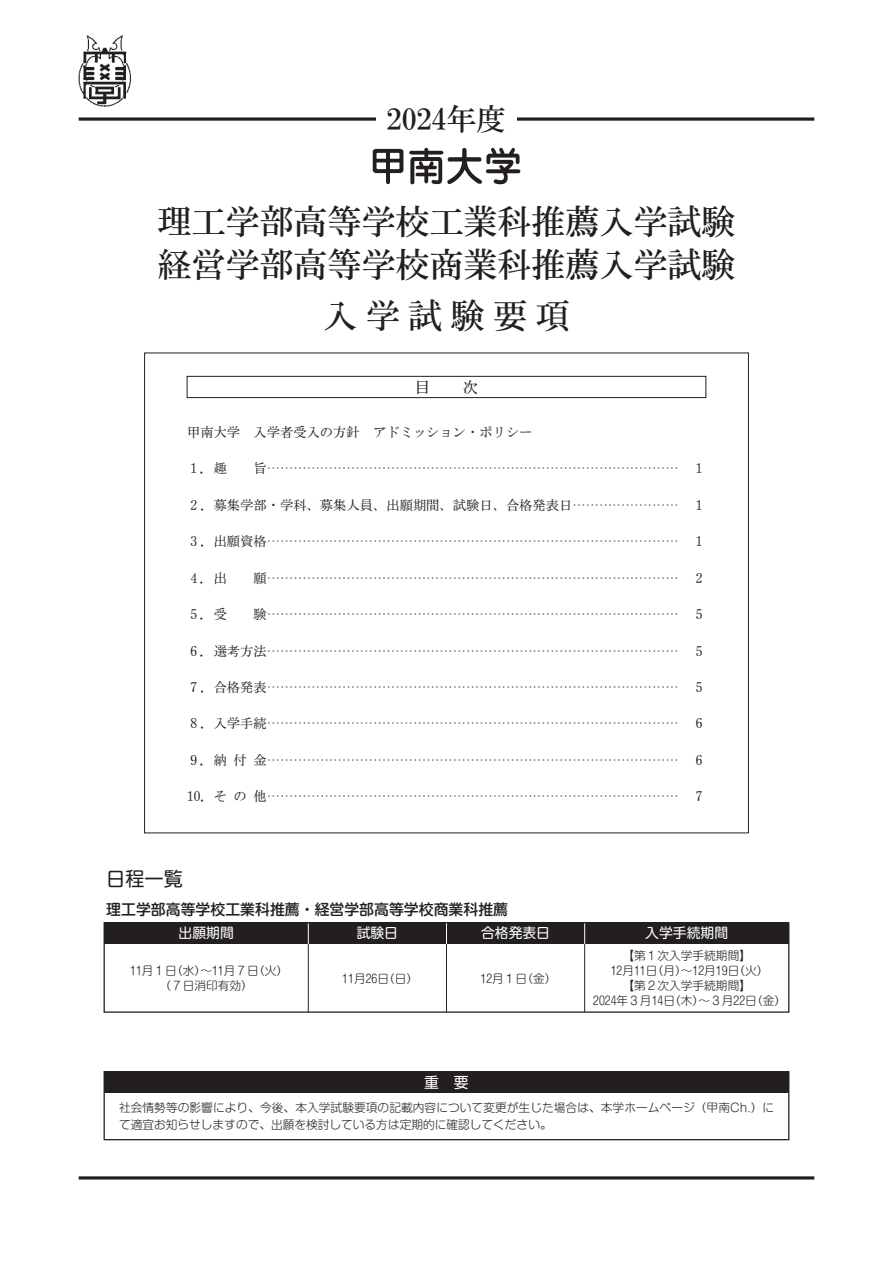
<style>
.page{position:relative;width:893px;height:1263px;background:#fff}
.page>*{position:absolute;margin:0;border:0;box-sizing:border-box;transform-origin:0 0}
.t1{font:700 34.05px/42.5px "Ro H Mincho Std";color:#231f20}
.t2{font:29.7px "Rg H Mincho Bd 90 ms RKSJ H";color:#231f20}
.t3{font:19.2px "Shin M Go Pr 6 N";color:#231f20}
.t4{font:15.9px "Rg H Mincho Md 90 ms RKSJ H";color:#231f20}
.t5{font:500 14.85px "Shin M Go Pr 6 N";color:#231f20}
.t6{font:14.85px "Shin M Go Pr 6 N";color:#fff}
.t7{font:13.8px "Shin M Go Pr 6 N";color:#fff}
.t8{font:13.35px "Rg H Mincho Md 90 ms RKSJ H";color:#231f20}
.t9{font:300 11.7px/14.9px "Shin M Go Pr 6 N";color:#231f20;text-align:center}
</style>
<div class="page">
<div style="left:104px;top:1071px;width:685px;height:22px;background:#231f20"></div>
<img style="left:78px;top:35px;width:53px;height:72px">
<svg style="left:79px;top:117px;width:735px;height:4px;background:#4f4b4c"></svg>
<div style="left:376px;top:98px;width:141px;height:42px;background:#fff"></div>
<hr style="left:79px;top:1176px;width:735px;height:3px;background:#231f20">
<div style="left:187px;top:376px;width:519px;height:22px;border:1px solid #231f20"></div>
<img style="left:373px;top:148px;width:147px;height:36px">
<div style="left:104px;top:923px;width:685px;height:21px;background:#231f20"></div>
<hr style="left:308px;top:944px;width:1px;height:68px;background:#231f20">
<hr style="left:446px;top:944px;width:1px;height:68px;background:#231f20">
<hr style="left:584px;top:944px;width:1px;height:68px;background:#231f20">
<svg style="left:308px;top:924px;width:1px;height:20px"></svg>
<svg style="left:446px;top:924px;width:1px;height:20px"></svg>
<svg style="left:584px;top:924px;width:1px;height:20px"></svg>
<div style="left:104px;top:922px;width:685px;height:91px;border:1px solid #231f20"></div>
<div style="left:104px;top:1071px;width:685px;height:69px;border:1px solid #231f20"></div>
<p class="t2" style="left:387px;top:104px;width:121px">2024年度</p>
<p class="t1" style="left:157px;top:201px;width:580px">理工学部高等学校工業科推薦入学試験経営学部高等学校商業科推薦入学試験</p>
<p class="t1" style="left:323px;top:294px;width:248px">入学試験要項</p>
<p class="t4" style="left:415px;top:379px;width:17px">目</p>
<p class="t4" style="left:462px;top:379px;width:17px">次</p>
<p class="t8" style="left:187px;top:425px;width:347px">甲南大学 入学者受入の方針 アドミッション・ポリシー</p>
<p class="t8" style="left:190px;top:462px;width:38px">1．趣</p>
<p class="t8" style="left:254px;top:462px;width:427px">旨…………………………………………………………………………………</p>
<p class="t8" style="left:696px;top:462px;width:8px">1</p>
<p class="t8" style="left:190px;top:498px;width:490px">2 ．募集学部・学科、募集人員、出願期間、試験日、合格発表日……………………</p>
<p class="t8" style="left:696px;top:498px;width:8px">1</p>
<p class="t8" style="left:190px;top:534px;width:490px">3 ．出願資格…………………………………………………………………………………</p>
<p class="t8" style="left:696px;top:534px;width:8px">1</p>
<p class="t8" style="left:190px;top:571px;width:38px">4．出</p>
<p class="t8" style="left:254px;top:571px;width:427px">願…………………………………………………………………………………</p>
<p class="t8" style="left:696px;top:571px;width:8px">2</p>
<p class="t8" style="left:190px;top:607px;width:38px">5．受</p>
<p class="t8" style="left:254px;top:607px;width:427px">験…………………………………………………………………………………</p>
<p class="t8" style="left:696px;top:607px;width:8px">5</p>
<p class="t8" style="left:190px;top:644px;width:490px">6 ．選考方法…………………………………………………………………………………</p>
<p class="t8" style="left:696px;top:644px;width:8px">5</p>
<p class="t8" style="left:190px;top:680px;width:490px">7 ．合格発表…………………………………………………………………………………</p>
<p class="t8" style="left:696px;top:680px;width:8px">5</p>
<p class="t8" style="left:190px;top:717px;width:490px">8 ．入学手続…………………………………………………………………………………</p>
<p class="t8" style="left:696px;top:717px;width:8px">6</p>
<p class="t8" style="left:190px;top:753px;width:490px">9 ．納付金…………………………………………………………………………………</p>
<p class="t8" style="left:696px;top:753px;width:8px">6</p>
<p class="t8" style="left:187px;top:789px;width:493px">10．その他…………………………………………………………………………………</p>
<p class="t8" style="left:696px;top:789px;width:8px">7</p>
<p class="t3" style="left:106px;top:864px;width:78px">日程一覧</p>
<p class="t7" style="left:179px;top:921px;width:57px">出願期間</p>
<p class="t7" style="left:357px;top:921px;width:43px">試験日</p>
<p class="t5" style="left:106px;top:897px;width:403px">理工学部高等学校工業科推薦・経営学部高等学校商業科推薦</p>
<p class="t7" style="left:481px;top:921px;width:71px">合格発表日</p>
<p class="t7" style="left:645px;top:921px;width:84px">入学手続期間</p>
<p class="t9" style="left:130px;top:962px;width:159px">11月１日（水）～11月７日（火）（７日消印有効）</p>
<p class="t9" style="left:342px;top:970px;width:78px">11月26日（日）</p>
<p class="t9" style="left:480px;top:970px;width:78px">12月１日（金）</p>
<p class="t6" style="left:424px;top:1070px;width:46px">重　要</p>
<p class="t9" style="left:593px;top:948px;width:194px">【第１次入学手続期間】<br>12月11日（月）～12月19日（火）<br>【第２次入学手続期間】<br>2024年３月14日（木）～３月22日（金）</p>
<p class="t9" style="left:119px;top:1099px;width:656px;line-height:17px;text-align:left">社会情勢等の影響により、今後、本入学試験要項の記載内容について変更が生じた場合は、本学ホームページ（甲南Ch.）にて適宜お知らせしますので、出願を検討している方は定期的に確認してください。</p>
</div>
